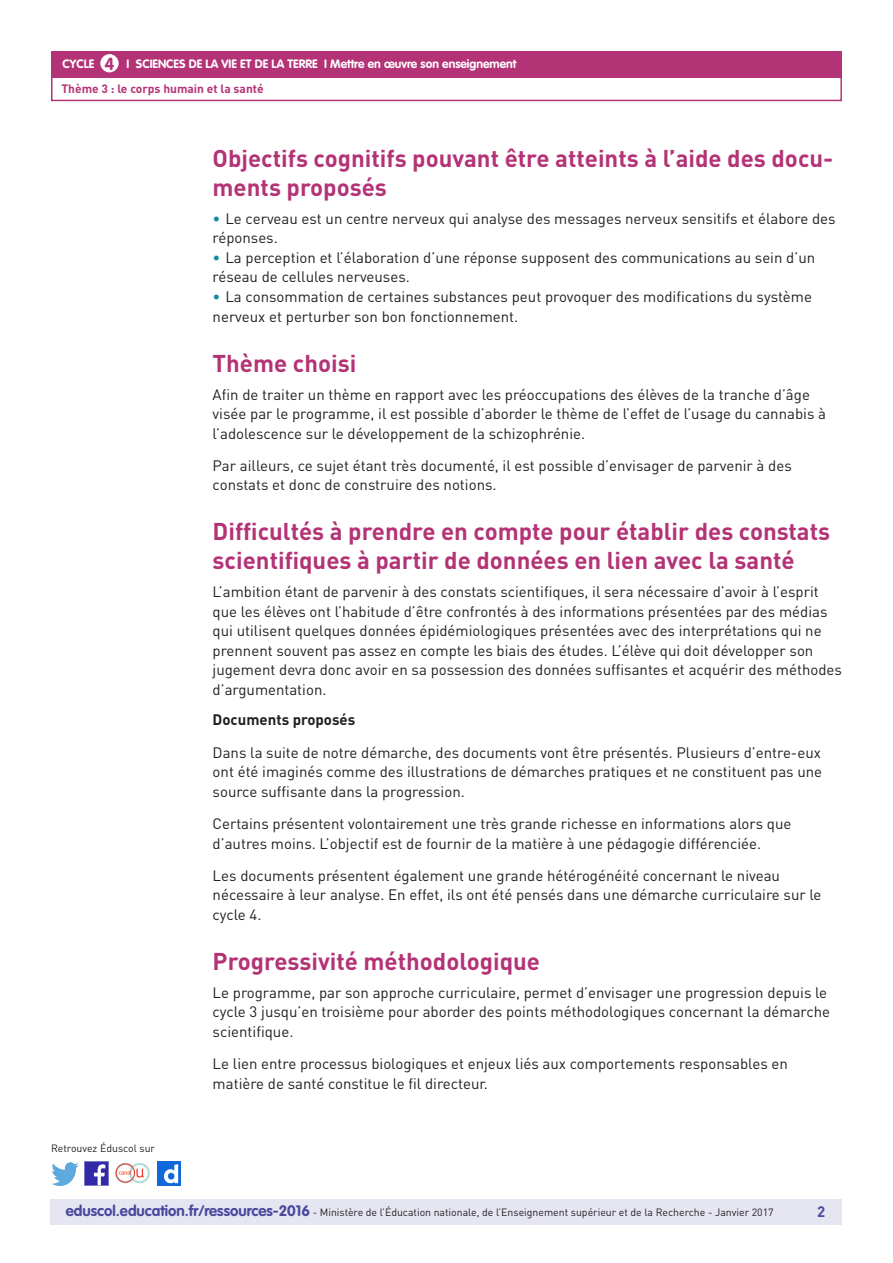
<style>
.page{position:relative;width:893px;height:1263px;background:#fff}
.page>*{position:absolute;margin:0;border:0;box-sizing:border-box;transform-origin:0 0}
._03_Titre_de_niveau{font:700 24px/28.8px "DIN Pro";color:#b43376}
.t1{font:700 17.25px "VAG Rounded Std";color:#b43376}
._06_Texte_courant{font:15px/19.5px "DIN Pro";color:#231f20}
._08_Liste_à_puces_ni{font:15px/19.5px "DIN Pro";color:#231f20}
._06_Texte_courant-2{font:700 15px "DIN Pro";color:#231f20}
.t2{font:700 15px "DIN Pro";color:#4a489e}
.t3{font:700 12px "VAG Rounded Std";color:#fff}
.t4{font:700 12px "DIN Pro";color:#b43376}
.t5{font:10.5px "DIN Pro";color:#231f20}
.s1{color:#16879f}
.s2{font-family:"VAG Rounded Std";font-weight:700;font-size:15px;color:#4a489e}
</style>
<div class="page">
<div style="left:50px;top:1199px;width:791px;height:26px;background:#e6e5f2"></div>
<div style="left:51px;top:51px;width:791px;height:27px;background:#b43376"></div>
<div style="left:100px;top:54px;width:19px;height:18px;background:#fff;border-radius:50%"></div>
<img style="left:85px;top:1162px;width:23px;height:23px">
<img style="left:51px;top:1163px;width:28px;height:22px">
<img style="left:158px;top:1162px;width:22px;height:23px">
<img style="left:115px;top:1163px;width:35px;height:21px">
<div style="left:51px;top:76px;width:791px;height:25px;border:2px solid #b43376"></div>
<p class="t1" style="left:105px;top:53px;width:11px">4</p>
<p class="t3" style="left:63px;top:57px;width:33px">CYCLE</p>
<p class="t3" style="left:127px;top:57px;width:391px">I SCIENCES DE LA VIE ET DE LA TERRE I Mettre en œuvre son enseignement</p>
<p class="t4" style="left:61px;top:80px;width:204px">Thème 3 : le corps humain et la santé</p>
<p class="t5" style="left:51px;top:1141px;width:106px">Retrouvez Éduscol sur</p>
<p class="_03_Titre_de_niveau" style="left:213px;top:143px;width:622px">Objectifs cognitifs pouvant être atteints à l’aide des docu&shy;ments proposés</p>
<p class="_08_Liste_à_puces_ni" style="left:213px;top:208px;width:624px"><span class="s1">•</span> Le cerveau est un centre nerveux qui analyse des messages nerveux sensitifs et élabore des réponses.</p>
<p class="_08_Liste_à_puces_ni" style="left:213px;top:247px;width:604px"><span class="s1">•</span> La perception et l’élaboration d’une réponse supposent des communications au sein d’un réseau de cellules nerveuses.</p>
<p class="_08_Liste_à_puces_ni" style="left:213px;top:286px;width:601px"><span class="s1">•</span> La consommation de certaines substances peut provoquer des modifications du système nerveux et perturber son bon fonctionnement.</p>
<p class="_03_Titre_de_niveau" style="left:213px;top:348px;width:145px">Thème choisi</p>
<p class="_06_Texte_courant" style="left:213px;top:384px;width:615px">Afin de traiter un thème en rapport avec les préoccupations des élèves de la tranche d’âge visée par le programme, il est possible d’aborder le thème de l’effet de l’usage du cannabis à l’adolescence sur le développement de la schizophrénie.</p>
<p class="_06_Texte_courant" style="left:213px;top:455px;width:581px">Par ailleurs, ce sujet étant très documenté, il est possible d’envisager de parvenir à des constats et donc de construire des notions.</p>
<p class="_03_Titre_de_niveau" style="left:213px;top:516px;width:619px">Difficultés à prendre en compte pour établir des constats scientifiques à partir de données en lien avec la santé</p>
<p class="_06_Texte_courant" style="left:213px;top:582px;width:631px">L’ambition étant de parvenir à des constats scientifiques, il sera nécessaire d’avoir à l’esprit que les élèves ont l’habitude d’être confrontés à des informations présentées par des médias qui utilisent quelques données épidémiologiques présentées avec des interprétations qui ne prennent souvent pas assez en compte les biais des études. L’élève qui doit développer son jugement devra donc avoir en sa possession des données suffisantes et acquérir des méthodes d’argumentation.</p>
<p class="_06_Texte_courant-2" style="left:213px;top:710px;width:144px">Documents proposés</p>
<p class="_06_Texte_courant" style="left:213px;top:742px;width:611px;text-align:justify">Dans la suite de notre démarche, des documents vont être présentés. Plusieurs d’entre-eux ont été imaginés comme des illustrations de démarches pratiques et ne constituent pas une source suffisante dans la progression.</p>
<p class="_06_Texte_courant" style="left:213px;top:813px;width:580px">Certains présentent volontairement une très grande richesse en informations alors que d’autres moins. L’objectif est de fournir de la matière à une pédagogie différenciée.</p>
<p class="_06_Texte_courant" style="left:213px;top:865px;width:610px">Les documents présentent également une grande hétérogénéité concernant le niveau nécessaire à leur analyse. En effet, ils ont été pensés dans une démarche curriculaire sur le cycle 4.</p>
<p class="_03_Titre_de_niveau" style="left:213px;top:946px;width:329px">Progressivité méthodologique</p>
<p class="_06_Texte_courant" style="left:213px;top:982px;width:619px">Le programme, par son approche curriculaire, permet d’envisager une progression depuis le cycle 3 jusqu’en troisième pour aborder des points méthodologiques concernant la démarche scientifique.</p>
<p class="_06_Texte_courant" style="left:213px;top:1054px;width:577px">Le lien entre processus biologiques et enjeux liés aux comportements responsables en matière de santé constitue le fil directeur.</p>
<p class="t5" style="left:66px;top:1205px;width:709px"><span class="s2">eduscol.education.fr/ressources-2016</span> - Ministère de l’Éducation nationale, de l’Enseignement supérieur et de la Recherche - Janvier 2017</p>
<p class="t2" style="left:817px;top:1201px;width:10px">2</p>
</div>
